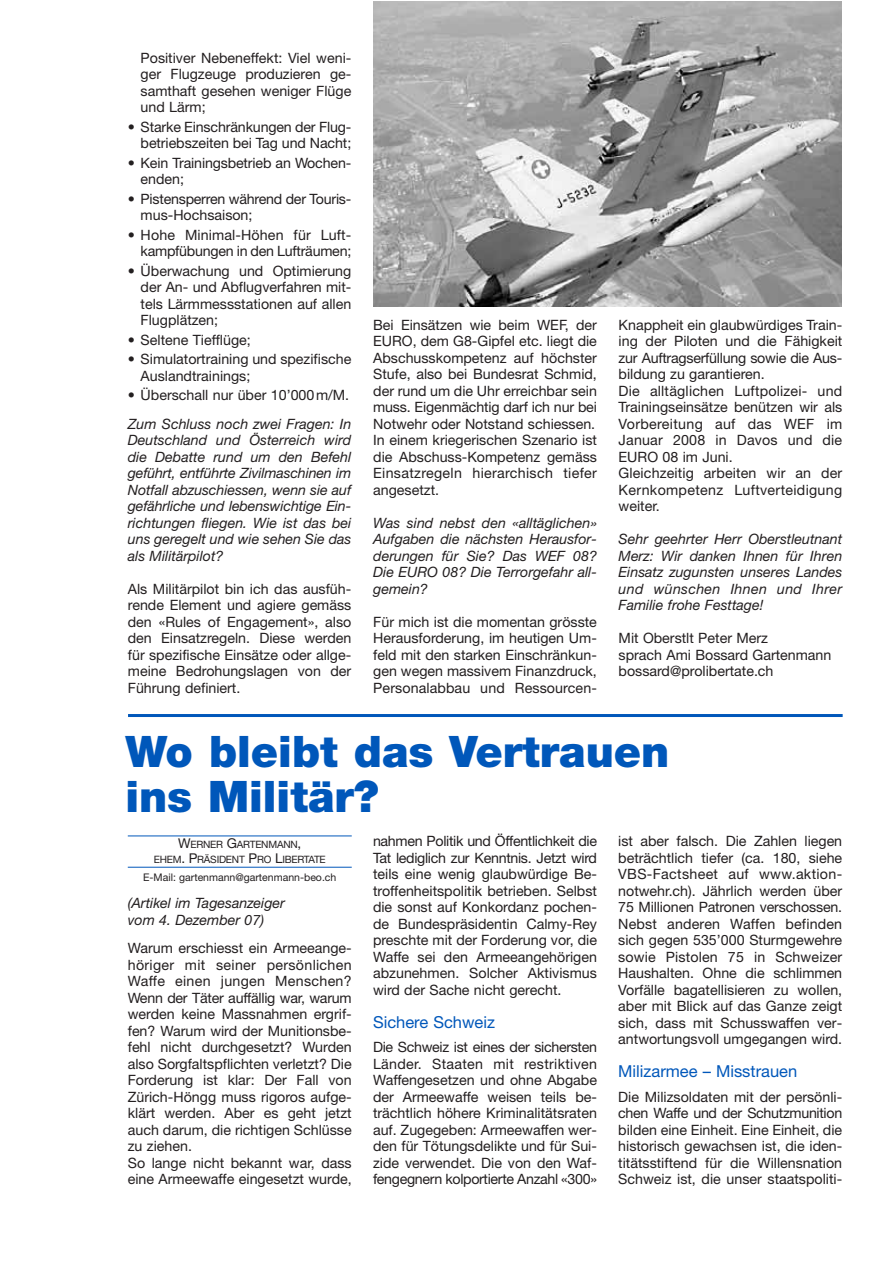
<style>
.page{position:relative;width:893px;height:1263px;background:#fff}
.page>*{position:absolute;margin:0;border:0;box-sizing:border-box;transform-origin:0 0}
.t1{font:900 43.5px/45px "Helvetica Neue";color:#0057ba}
.t2{font:16.5px "Helvetica Neue";color:#0057ba}
.t3{font:14.25px/16.5px "Helvetica Neue";color:#231f20;text-align:justify}
.t4{font:italic 14.25px/16.5px "Helvetica Neue";color:#231f20;text-align:justify}
.t5{font:10.5px "Helvetica Neue";color:#231f20}
.t6{font:10.2px/15px "Helvetica Neue";letter-spacing:-.02em;color:#231f20;text-align:center}
.s1{font-size:13.5px}
</style>
<div class="page">
<hr style="left:128px;top:835px;width:224px;height:1px;background:#0057ba">
<hr style="left:128px;top:867px;width:224px;height:1px;background:#0057ba">
<img style="left:373px;top:1px;width:469px;height:305px">
<hr style="left:128px;top:714px;width:715px;height:3px;background:#0057ba">
<p class="t3" style="left:141px;top:51px;width:212px">Positiver Nebeneffekt: Viel weni&shy;ger Flugzeuge produzieren ge&shy;samthaft gesehen weniger Flüge und Lärm;</p>
<p class="t3" style="left:128px;top:120px;width:225px;text-align:right">• Starke Einschränkungen der Flug&shy;betriebszeiten bei Tag und Nacht;</p>
<p class="t3" style="left:141px;top:156px;width:212px;text-indent:-13px">• Kein Trainingsbetrieb an Wochen&shy;enden;</p>
<p class="t3" style="left:141px;top:192px;width:212px;text-indent:-13px">• Pistensperren während der Touris&shy;mus-Hochsaison;</p>
<p class="t3" style="left:128px;top:228px;width:225px;text-align:right">• Hohe Minimal-Höhen für Luft&shy;kampfübungen in den Lufträumen;</p>
<p class="t3" style="left:141px;top:264px;width:212px;text-indent:-13px">• Überwachung und Optimierung der An- und Abflugverfahren mit&shy;tels Lärmmessstationen auf allen Flugplätzen;</p>
<p class="t3" style="left:128px;top:333px;width:124px">• Seltene Tiefflüge;</p>
<p class="t3" style="left:141px;top:352px;width:212px;text-indent:-13px">• Simulatortraining und spezifische<br>Auslandtrainings;</p>
<p class="t3" style="left:128px;top:388px;width:223px">• Überschall nur über 10’000m/M.</p>
<p class="t4" style="left:128px;top:417px;width:225px">Zum Schluss noch zwei Fragen: In Deutschland und Österreich wird die Debatte rund um den Befehl geführt, entführte Zivilmaschinen im Notfall abzuschiessen, wenn sie auf gefährliche und lebenswichtige Ein&shy;richtungen fliegen. Wie ist das bei uns geregelt und wie sehen Sie das als Militärpilot?</p>
<p class="t3" style="left:128px;top:582px;width:225px">Als Militärpilot bin ich das ausfüh&shy;rende Element und agiere gemäss den «Rules of Engagement», also den Einsatzregeln. Diese werden für spezifische Einsätze oder allge&shy;meine Bedrohungslagen von der Führung definiert.</p>
<p class="t3" style="left:373px;top:318px;width:225px">Bei Einsätzen wie beim WEF, der EURO, dem G8-Gipfel etc. liegt die Abschusskompetenz auf höchster Stufe, also bei Bundesrat Schmid, der rund um die Uhr erreichbar sein muss. Eigenmächtig darf ich nur bei Notwehr oder Notstand schiessen.<br>In einem kriegerischen Szenario ist die Abschuss-Kompetenz gemäss Einsatzregeln hierarchisch tiefer angesetzt.</p>
<p class="t4" style="left:373px;top:516px;width:225px">Was sind nebst den «alltäglichen» Aufgaben die nächsten Herausfor&shy;derungen für Sie? Das WEF 08?<br>Die EURO 08? Die Terrorgefahr all&shy;gemein?</p>
<p class="t3" style="left:373px;top:615px;width:225px">Für mich ist die momentan grösste Herausforderung, im heutigen Um&shy;feld mit den starken Einschränkun&shy;gen wegen massivem Finanzdruck, Personalabbau und Ressourcen-</p>
<p class="t3" style="left:619px;top:318px;width:225px;text-align:left">Knappheit ein glaubwürdiges Train&shy;ing der Piloten und die Fähigkeit zur Auftragserfüllung sowie die Aus&shy;bildung zu garantieren.<br>Die alltäglichen Luftpolizei- und<br>Trainingseinsätze benützen wir als<br>Vorbereitung auf das WEF im<br>Januar 2008 in Davos und die<br>EURO 08 im Juni.<br>Gleichzeitig arbeiten wir an der<br>Kernkompetenz Luftverteidigung weiter.</p>
<p class="t4" style="left:619px;top:532px;width:225px">Sehr geehrter Herr Oberstleutnant Merz: Wir danken Ihnen für Ihren Einsatz zugunsten unseres Landes und wünschen Ihnen und Ihrer Familie frohe Festtage!</p>
<p class="t3" style="left:619px;top:631px;width:214px;text-align:left">Mit Oberstlt Peter Merz<br>sprach Ami Bossard Gartenmann bossard@prolibertate.ch</p>
<h1 class="t1" style="left:125px;top:733px;width:546px">Wo bleibt das Vertrauen ins Militär?</h1>
<p class="t3" style="left:373px;top:834px;width:225px">nahmen Politik und Öffentlichkeit die Tat lediglich zur Kenntnis. Jetzt wird teils eine wenig glaubwürdige Be&shy;troffenheitspolitik betrieben. Selbst die sonst auf Konkordanz pochen&shy;de Bundespräsidentin Calmy-Rey preschte mit der Forderung vor, die Waffe sei den Armeeangehörigen abzunehmen. Solcher Aktivismus wird der Sache nicht gerecht.</p>
<p class="t2" style="left:373px;top:1016px;width:124px">Sichere Schweiz</p>
<p class="t3" style="left:373px;top:1040px;width:225px">Die Schweiz ist eines der sichersten Länder. Staaten mit restriktiven Waffengesetzen und ohne Abgabe der Armeewaffe weisen teils be&shy;trächtlich höhere Kriminalitätsraten auf. Zugegeben: Armeewaffen wer&shy;den für Tötungsdelikte und für Sui&shy;zide verwendet. Die von den Waf&shy;fengegnern kolportierte Anzahl «300»</p>
<p class="t3" style="left:618px;top:834px;width:225px">ist aber falsch. Die Zahlen liegen beträchtlich tiefer (ca. 180, siehe VBS-Factsheet auf www.aktion&shy;notwehr.ch). Jährlich werden über 75 Millionen Patronen verschossen.<br>Nebst anderen Waffen befinden sich gegen 535’000 Sturmgewehre sowie Pistolen 75 in Schweizer Haushalten. Ohne die schlimmen Vorfälle bagatellisieren zu wollen, aber mit Blick auf das Ganze zeigt sich, dass mit Schusswaffen ver&shy;antwortungsvoll umgegangen wird.</p>
<p class="t2" style="left:618px;top:1065px;width:181px">Milizarmee – Misstrauen</p>
<p class="t3" style="left:618px;top:1090px;width:225px">Die Milizsoldaten mit der persönli&shy;chen Waffe und der Schutzmunition bilden eine Einheit. Eine Einheit, die historisch gewachsen ist, die iden&shy;titätsstiftend für die Willensnation Schweiz ist, die unser staatspoliti-</p>
<p class="t6" style="left:154px;top:838px;width:174px"><span class="s1">W</span>ERNER <span class="s1">G</span>ARTENMANN<span class="s1">,<br></span>EHEM<span class="s1">. P</span>RÄSIDENT <span class="s1">P</span>RO <span class="s1">L</span>IBERTATE</p>
<p class="t5" style="left:143px;top:874px;width:195px">E-Mail: gartenmann@gartenmann-beo.ch</p>
<p class="t4" style="left:128px;top:896px;width:159px">(Artikel im Tagesanzeiger vom 4. Dezember 07)</p>
<p class="t3" style="left:128px;top:941px;width:225px;text-align:left">Warum erschiesst ein Armeeange&shy;höriger mit seiner persönlichen<br>Waffe einen jungen Menschen?<br>Wenn der Täter auffällig war, warum werden keine Massnahmen ergrif&shy;fen? Warum wird der Munitionsbe&shy;fehl nicht durchgesetzt? Wurden also Sorgfaltspflichten verletzt? Die<br>Forderung ist klar: Der Fall von<br>Zürich-Höngg muss rigoros aufge&shy;klärt werden. Aber es geht jetzt auch darum, die richtigen Schlüsse zu ziehen.<br>So lange nicht bekannt war, dass eine Armeewaffe eingesetzt wurde,</p>
</div>
